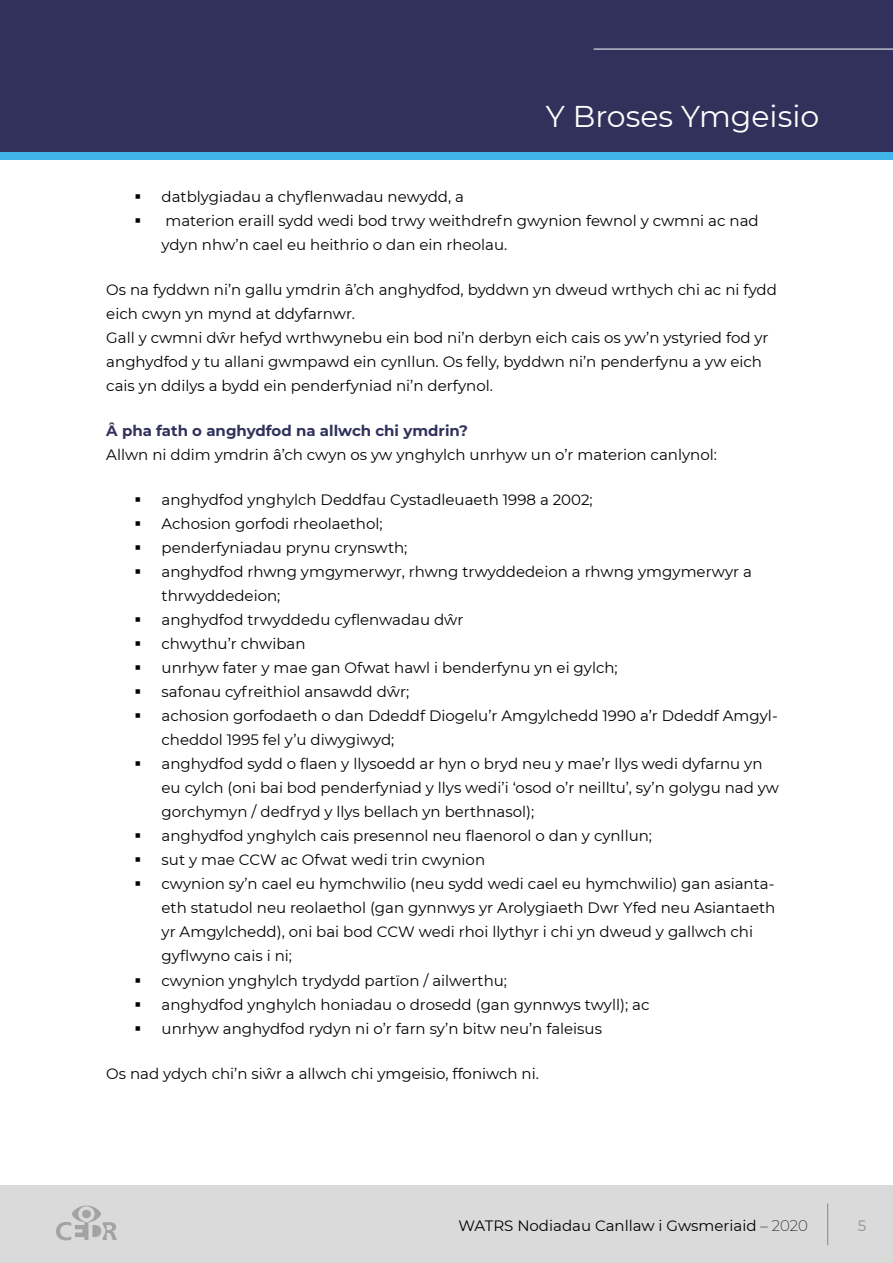
<style>
.page{position:relative;width:893px;height:1263px;background:#fff}
.page>*{position:absolute;margin:0;border:0;box-sizing:border-box;transform-origin:0 0}
.t1{font:30px "Montserrat";color:#fff}
.t2{font:15px/24px "Montserrat";color:#000}
.t3{font:700 15px "Montserrat";color:#31315c}
.t4{font:15px "Montserrat";color:#909090}
.s1{font-weight:200}
</style>
<div class="page">
<div style="left:0;top:120px;width:893px;height:39px;background:#41b4e8"></div>
<div style="left:0;top:0;width:893px;height:152px;background:#31315c"></div>
<hr style="left:594px;top:49px;width:299px;height:1px;background:#fff">
<div style="left:0;top:1185px;width:893px;height:78px;background:#dadada"></div>
<hr style="left:827px;top:1203px;width:1px;height:42px;background:#878787">
<svg style="left:56px;top:1205px;width:61px;height:35px"></svg>
<h1 class="t1" style="left:546px;top:96px;width:275px">Y Broses Ymgeisio</h1>
<p class="t2" style="left:162px;top:184px;width:599px">datblygiadau a chyflenwadau newydd, a<br>materion eraill sydd wedi bod trwy weithdrefn gwynion fewnol y cwmni ac nad ydyn nhw’n cael eu heithrio o dan ein rheolau.</p>
<p class="t2" style="left:106px;top:277px;width:672px">Os na fyddwn ni’n gallu ymdrin â’ch anghydfod, byddwn yn dweud wrthych chi ac ni fydd eich cwyn yn mynd at ddyfarnwr.<br>Gall y cwmni dŵr hefyd wrthwynebu ein bod ni’n derbyn eich cais os yw’n ystyried fod yr anghydfod y tu allani gwmpawd ein cynllun. Os felly, byddwn ni’n penderfynu a yw eich cais yn ddilys a bydd ein penderfyniad ni’n derfynol.</p>
<p class="t3" style="left:106px;top:420px;width:363px">Â pha fath o anghydfod na allwch chi ymdrin?</p>
<p class="t2" style="left:106px;top:442px;width:612px">Allwn ni ddim ymdrin â’ch cwyn os yw ynghylch unrhyw un o’r materion canlynol:</p>
<p class="t2" style="left:162px;top:488px;width:619px">anghydfod ynghylch Deddfau Cystadleuaeth 1998 a 2002;<br>Achosion gorfodi rheolaethol;<br>penderfyniadau prynu crynswth;<br>anghydfod rhwng ymgymerwyr, rhwng trwyddedeion a rhwng ymgymerwyr a thrwyddedeion;<br>anghydfod trwyddedu cyflenwadau dŵr<br>chwythu’r chwiban<br>unrhyw fater y mae gan Ofwat hawl i benderfynu yn ei gylch;<br>safonau cyfreithiol ansawdd dŵr;<br>achosion gorfodaeth o dan Ddeddf Diogelu’r Amgylchedd 1990 a’r Ddeddf Amgyl&shy;cheddol 1995 fel y’u diwygiwyd;<br>anghydfod sydd o flaen y llysoedd ar hyn o bryd neu y mae’r llys wedi dyfarnu yn eu cylch (oni bai bod penderfyniad y llys wedi’i ‘osod o’r neilltu’, sy’n golygu nad yw gorchymyn / dedfryd y llys bellach yn berthnasol);<br>anghydfod ynghylch cais presennol neu flaenorol o dan y cynllun;<br>sut y mae CCW ac Ofwat wedi trin cwynion<br>cwynion sy’n cael eu hymchwilio (neu sydd wedi cael eu hymchwilio) gan asianta&shy;eth statudol neu reolaethol (gan gynnwys yr Arolygiaeth Dwr Yfed neu Asiantaeth yr Amgylchedd), oni bai bod CCW wedi rhoi llythyr i chi yn dweud y gallwch chi gyflwyno cais i ni;<br>cwynion ynghylch trydydd partïon / ailwerthu;<br>anghydfod ynghylch honiadau o drosedd (gan gynnwys twyll); ac<br>unrhyw anghydfod rydyn ni o’r farn sy’n bitw neu’n faleisus</p>
<p class="t2" style="left:106px;top:1061px;width:434px">Os nad ydych chi’n siŵr a allwch chi ymgeisio, ffoniwch ni.</p>
<p class="t2" style="left:458px;top:1213px;width:351px">WATRS Nodiadau Canllaw i Gwsmeriaid <span class="s1">– 2020</span></p>
<p class="t4" style="left:858px;top:1215px;width:10px">5</p>
</div>
